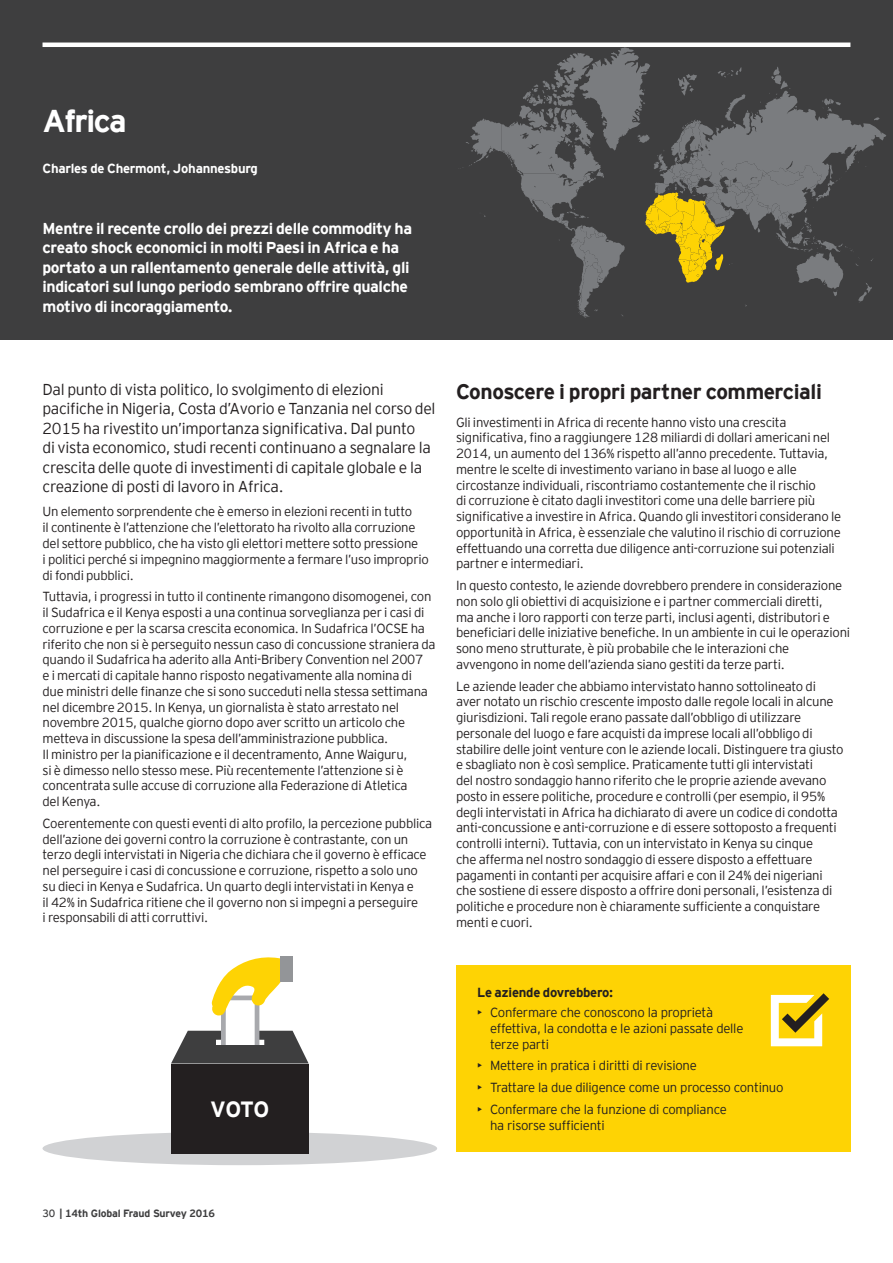
<style>
.page{position:relative;width:893px;height:1263px;background:#fff}
.page>*{position:absolute;margin:0;border:0;box-sizing:border-box;transform-origin:0 0}
.t1{font:700 31.5px "EY Interstate";letter-spacing:-.05em;color:#fff}
.t2{font:700 22.05px "EY Interstate";color:#fff}
.t3{font:700 21px "EY Interstate";letter-spacing:-.02em;color:#231f20}
.t4{font:300 15.75px/19.5px "EY Interstate";letter-spacing:-.02em;color:#231f20}
.t5{font:700 15.75px/19.5px "EY Interstate";letter-spacing:-.025em;color:#fff}
.t6{font:300 13.2px/15.8px "EY Interstate";letter-spacing:-.02em;color:#231f20}
.t7{font:700 13.2px "EY Interstate";letter-spacing:-.02em;color:#fff}
.t8{font:700 13.2px "EY Interstate";letter-spacing:-.02em;color:#231f20}
.t9{font:700 10.5px "EY Interstate";letter-spacing:-.02em;color:#3e3e3f}
.s1{font-weight:400}
</style>
<div class="page">
<div style="left:43px;top:1132px;width:394px;height:33px;background:#d1d2d4;border-radius:50%"></div>
<div style="left:0;top:0;width:893px;height:340px;background:#3e3e3f"></div>
<svg style="left:462px;top:47px;width:424px;height:271px"></svg>
<div style="left:456px;top:965px;width:394px;height:186px;background:#fed304"></div>
<svg style="left:771px;top:993px;width:58px;height:53px"></svg>
<svg style="left:171px;top:1031px;width:138px;height:32px;background:#5c5c5d"></svg>
<div style="left:221px;top:995px;width:38px;height:52px;background:#fff;border:5px solid #a8a9ad"></div>
<svg style="left:211px;top:956px;width:70px;height:59px"></svg>
<div style="left:281px;top:956px;width:12px;height:26px;background:#939598"></div>
<div style="left:171px;top:1063px;width:138px;height:90px;background:#231f20"></div>
<hr style="left:43px;top:43px;width:807px;height:4px;background:#fff">
<h1 class="t1" style="left:43px;top:98px;width:86px">Africa</h1>
<p class="t7" style="left:43px;top:159px;width:217px">Charles de Chermont, Johannesburg</p>
<p class="t5" style="left:43px;top:217px;width:371px">Mentre il recente crollo dei prezzi delle commodity ha creato shock economici in molti Paesi in Africa e ha portato a un rallentamento generale delle attività, gli indicatori sul lungo periodo sembrano offrire qualche motivo di incoraggiamento.</p>
<p class="t4" style="left:43px;top:378px;width:395px">Dal punto di vista politico, lo svolgimento di elezioni pacifiche in Nigeria, Costa d’Avorio e Tanzania nel corso del 2015 ha rivestito un’importanza significativa. Dal punto<br>di vista economico, studi recenti continuano a segnalare la crescita delle quote di investimenti di capitale globale e la creazione di posti di lavoro in Africa.</p>
<p class="t6" style="left:43px;top:503px;width:388px">Un elemento sorprendente che è emerso in elezioni recenti in tutto<br>il continente è l’attenzione che l’elettorato ha rivolto alla corruzione del settore pubblico, che ha visto gli elettori mettere sotto pressione<br>i politici perché si impegnino maggiormente a fermare l’uso improprio di fondi pubblici.</p>
<p class="t6" style="left:43px;top:588px;width:395px">Tuttavia, i progressi in tutto il continente rimangono disomogenei, con il Sudafrica e il Kenya esposti a una continua sorveglianza per i casi di corruzione e per la scarsa crescita economica. In Sudafrica l’OCSE ha riferito che non si è perseguito nessun caso di concussione straniera da quando il Sudafrica ha aderito alla Anti-Bribery Convention nel 2007<br>e i mercati di capitale hanno risposto negativamente alla nomina di due ministri delle finanze che si sono succeduti nella stessa settimana nel dicembre 2015. In Kenya, un giornalista è stato arrestato nel novembre 2015, qualche giorno dopo aver scritto un articolo che metteva in discussione la spesa dell’amministrazione pubblica.<br>Il ministro per la pianificazione e il decentramento, Anne Waiguru,<br>si è dimesso nello stesso mese. Più recentemente l’attenzione si è concentrata sulle accuse di corruzione alla Federazione di Atletica<br>del Kenya.</p>
<p class="t6" style="left:43px;top:814px;width:391px">Coerentemente con questi eventi di alto profilo, la percezione pubblica dell’azione dei governi contro la corruzione è contrastante, con un terzo degli intervistati in Nigeria che dichiara che il governo è efficace nel perseguire i casi di concussione e corruzione, rispetto a solo uno su dieci in Kenya e Sudafrica. Un quarto degli intervistati in Kenya e<br>il 42% in Sudafrica ritiene che il governo non si impegni a perseguire<br>i responsabili di atti corruttivi.</p>
<h3 class="t3" style="left:456px;top:376px;width:367px">Conoscere i propri partner commerciali</h3>
<p class="t6" style="left:456px;top:413px;width:387px">Gli investimenti in Africa di recente hanno visto una crescita significativa, fino a raggiungere 128 miliardi di dollari americani nel 2014, un aumento del 136% rispetto all’anno precedente. Tuttavia, mentre le scelte di investimento variano in base al luogo e alle circostanze individuali, riscontriamo costantemente che il rischio<br>di corruzione è citato dagli investitori come una delle barriere più significative a investire in Africa. Quando gli investitori considerano le opportunità in Africa, è essenziale che valutino il rischio di corruzione effettuando una corretta due diligence anti-corruzione sui potenziali partner e intermediari.</p>
<p class="t6" style="left:456px;top:577px;width:396px">In questo contesto, le aziende dovrebbero prendere in considerazione non solo gli obiettivi di acquisizione e i partner commerciali diretti,<br>ma anche i loro rapporti con terze parti, inclusi agenti, distributori e beneficiari delle iniziative benefiche. In un ambiente in cui le operazioni sono meno strutturate, è più probabile che le interazioni che avvengono in nome dell’azienda siano gestiti da terze parti.</p>
<p class="t6" style="left:456px;top:677px;width:389px">Le aziende leader che abbiamo intervistato hanno sottolineato di aver notato un rischio crescente imposto dalle regole locali in alcune giurisdizioni. Tali regole erano passate dall’obbligo di utilizzare personale del luogo e fare acquisti da imprese locali all’obbligo di stabilire delle joint venture con le aziende locali. Distinguere tra giusto e sbagliato non è così semplice. Praticamente tutti gli intervistati<br>del nostro sondaggio hanno riferito che le proprie aziende avevano posto in essere politiche, procedure e controlli (per esempio, il 95% degli intervistati in Africa ha dichiarato di avere un codice di condotta anti-concussione e anti-corruzione e di essere sottoposto a frequenti controlli interni). Tuttavia, con un intervistato in Kenya su cinque<br>che afferma nel nostro sondaggio di essere disposto a effettuare pagamenti in contanti per acquisire affari e con il 24% dei nigeriani che sostiene di essere disposto a offrire doni personali, l’esistenza di politiche e procedure non è chiaramente sufficiente a conquistare menti e cuori.</p>
<h2 class="t2" style="left:210px;top:1093px;width:61px">VOTO</h2>
<p class="t8" style="left:477px;top:983px;width:137px">Le aziende dovrebbero:</p>
<p class="t6" style="left:490px;top:1004px;width:255px;text-indent:-13px">• Confermare che conoscono la proprietà effettiva, la condotta e le azioni passate delle terze parti</p>
<p class="t6" style="left:477px;top:1057px;width:221px">• Mettere in pratica i diritti di revisione</p>
<p class="t6" style="left:477px;top:1079px;width:308px">• Trattare la due diligence come un processo continuo</p>
<p class="t6" style="left:490px;top:1100px;width:238px;text-indent:-13px">• Confermare che la funzione di compliance ha risorse sufficienti</p>
<p class="t9" style="left:43px;top:1206px;width:174px"><span class="s1">30</span> | 14th Global Fraud Survey 2016</p>
</div>
